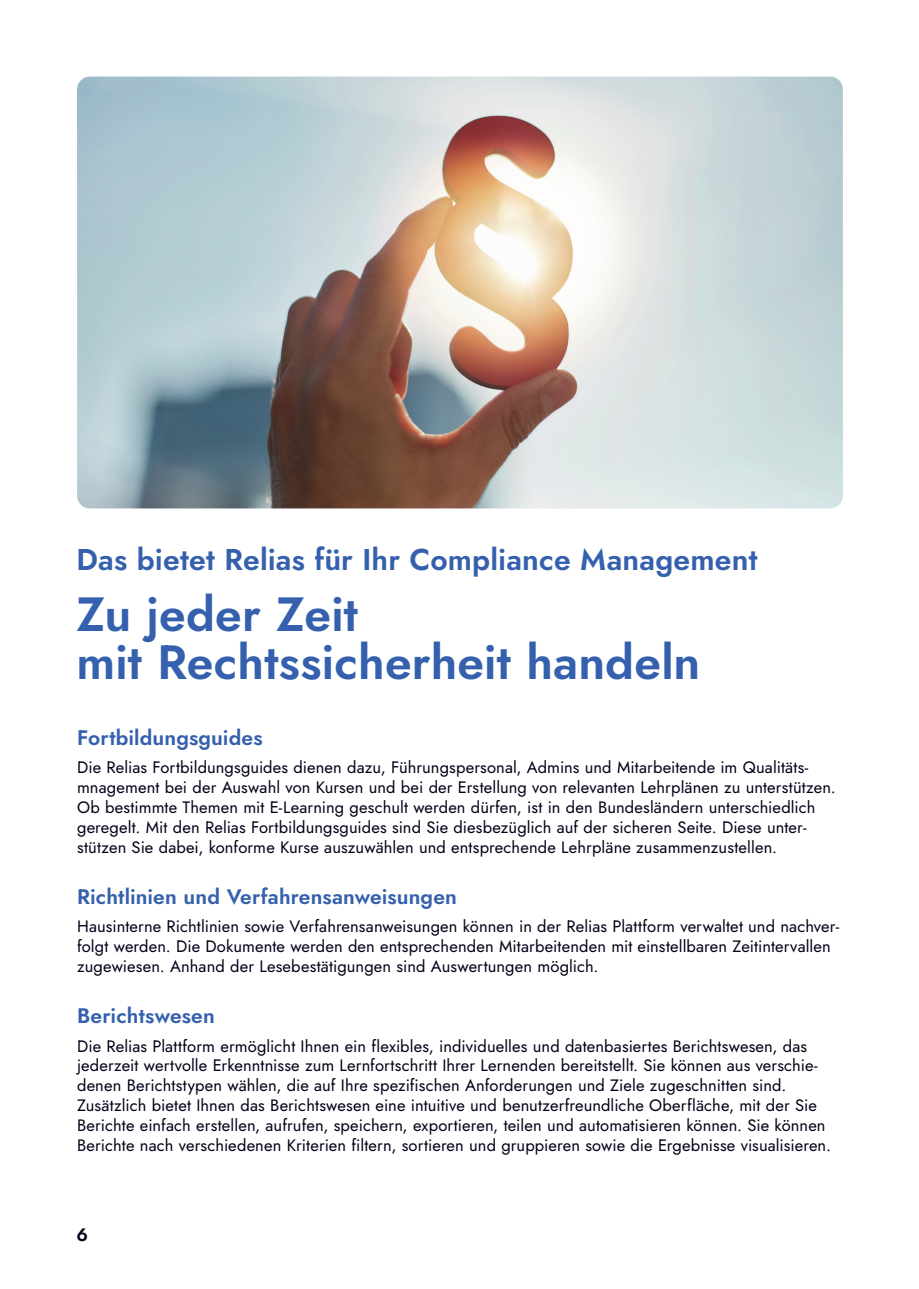
<style>
.page{position:relative;width:919px;height:1289px;background:#fff}
.page>*{position:absolute;margin:0;border:0;box-sizing:border-box;transform-origin:0 0}
.t1{font:600 48px/48px "Jost";color:#3460ad}
.t2{font:600 30px "Jost";letter-spacing:.005em;color:#3460ad}
.t3{font:600 21px "Jost";letter-spacing:.005em;color:#3460ad}
.t4{font:600 18px "Jost";color:#000218}
.t5{font:16.5px/19.8px "Jost";letter-spacing:.01em;color:#000218}
</style>
<div class="page">
<img style="left:77px;top:77px;width:765px;height:431px">
<h2 class="t2" style="left:77px;top:539px;width:682px">Das bietet Relias für Ihr Compliance Management</h2>
<h1 class="t1" style="left:77px;top:591px;width:625px">Zu jeder Zeit<br>mit Rechtssicherheit handeln</h1>
<p class="t3" style="left:77px;top:723px;width:187px">Fortbildungsguides</p>
<p class="t5" style="left:77px;top:757px;width:760px">Die Relias Fortbildungsguides dienen dazu, Führungspersonal, Admins und Mitarbeitende im Qualitäts&shy;mnagement bei der Auswahl von Kursen und bei der Erstellung von relevanten Lehrplänen zu unterstützen.<br>Ob bestimmte Themen mit E-Learning geschult werden dürfen, ist in den Bundesländern unterschiedlich geregelt. Mit den Relias Fortbildungsguides sind Sie diesbezüglich auf der sicheren Seite. Diese unter&shy;stützen Sie dabei, konforme Kurse auszuwählen und entsprechende Lehrpläne zusammenzustellen.</p>
<p class="t3" style="left:77px;top:882px;width:381px">Richtlinien und Verfahrensanweisungen</p>
<p class="t5" style="left:77px;top:916px;width:763px">Hausinterne Richtlinien sowie Verfahrensanweisungen können in der Relias Plattform verwaltet und nachver&shy;folgt werden. Die Dokumente werden den entsprechenden Mitarbeitenden mit einstellbaren Zeitintervallen zugewiesen. Anhand der Lesebestätigungen sind Auswertungen möglich.</p>
<p class="t3" style="left:77px;top:1001px;width:139px">Berichtswesen</p>
<p class="t5" style="left:77px;top:1036px;width:755px">Die Relias Plattform ermöglicht Ihnen ein flexibles, individuelles und datenbasiertes Berichtswesen, das jederzeit wertvolle Erkenntnisse zum Lernfortschritt Ihrer Lernenden bereitstellt. Sie können aus verschie&shy;denen Berichtstypen wählen, die auf Ihre spezifischen Anforderungen und Ziele zugeschnitten sind.<br>Zusätzlich bietet Ihnen das Berichtswesen eine intuitive und benutzerfreundliche Oberfläche, mit der Sie Berichte einfach erstellen, aufrufen, speichern, exportieren, teilen und automatisieren können. Sie können Berichte nach verschiedenen Kriterien filtern, sortieren und gruppieren sowie die Ergebnisse visualisieren.</p>
<p class="t4" style="left:77px;top:1221px;width:13px">6</p>
</div>
